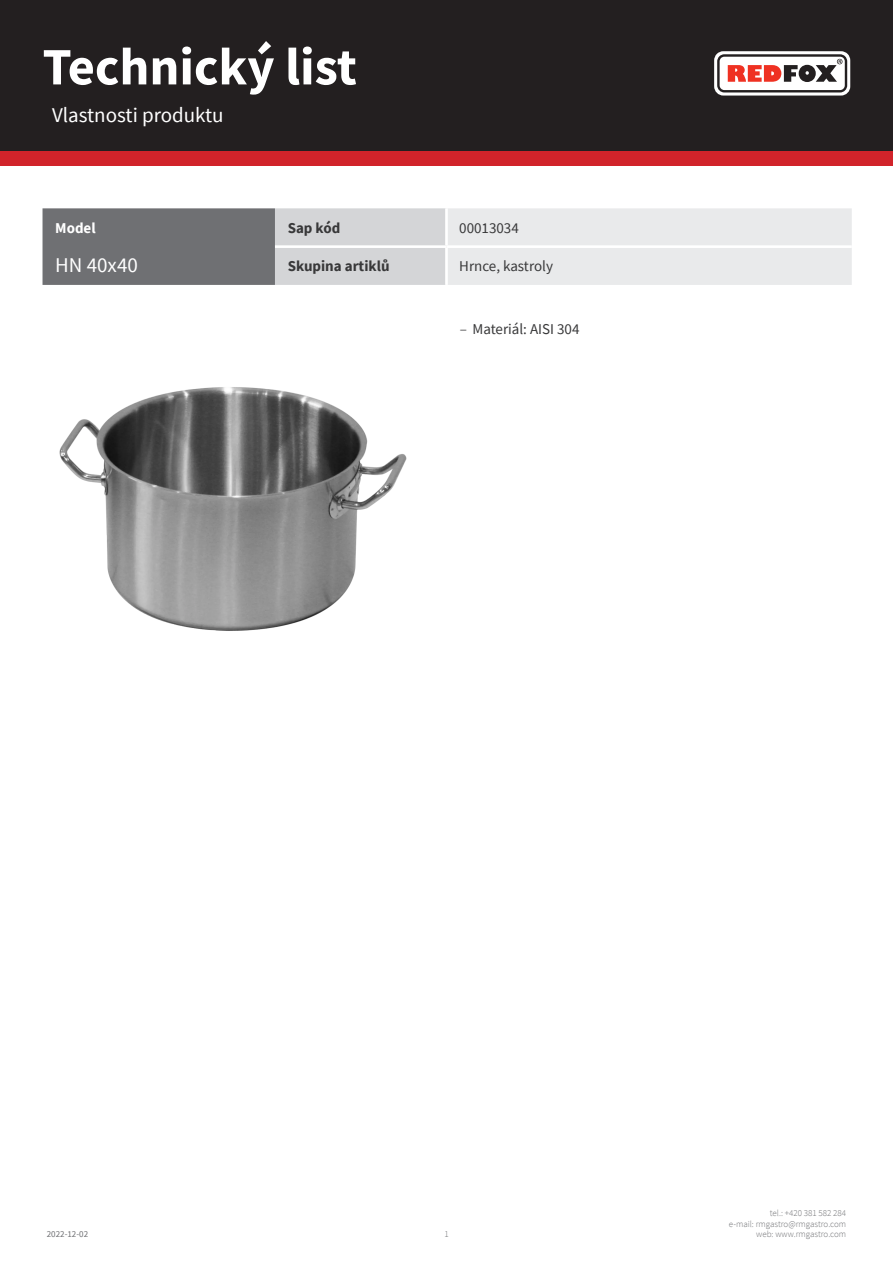
<style>
.page{position:relative;width:893px;height:1263px;background:#fff}
.page>*{position:absolute;margin:0;border:0;box-sizing:border-box;transform-origin:0 0}
.t1{font:700 52.5px "Source Sans Pro";color:#fff}
.kapitola{font:21px "Source Sans Pro";color:#fff}
.tabulka_-_headline{font:21px "Source Sans Pro";color:#fff}
.tabulka_-_text{font:15px "Source Sans Pro";color:#383839}
.tabulka_-_text-2{font:700 15px "Source Sans Pro";color:#383839}
.tabulka_-_text-3{font:700 15px "Source Sans Pro";color:#fff}
.t2{font:300 9px/10.8px "Source Sans Pro";color:#6f7073;text-align:right}
.t3{font:9px "Source Sans Pro";color:#6f7073}
.s1{font-weight:300}
</style>
<div class="page">
<div style="left:0;top:0;width:893px;height:166px;background:#d1232a"></div>
<div style="left:0;top:0;width:893px;height:151px;background:#231f20"></div>
<svg style="left:714px;top:51px;width:136px;height:45px"></svg>
<img style="left:59px;top:387px;width:348px;height:244px">
<svg style="left:43px;top:208px;width:809px;height:77px;background:#c0c1c3"></svg>
<hr style="left:445px;top:208px;width:3px;height:37px;background:#fff">
<hr style="left:275px;top:245px;width:171px;height:3px;background:#fff">
<hr style="left:446px;top:245px;width:406px;height:3px;background:#fff">
<hr style="left:445px;top:248px;width:3px;height:37px;background:#fff">
<h1 class="t1" style="left:43px;top:31px;width:316px">Technický list</h1>
<p class="kapitola" style="left:52px;top:101px;width:173px">Vlastnosti produktu</p>
<p class="tabulka_-_text-3" style="left:55px;top:218px;width:42px">Model</p>
<p class="tabulka_-_text-2" style="left:288px;top:218px;width:54px">Sap kód</p>
<p class="tabulka_-_text" style="left:459px;top:219px;width:61px">00013034</p>
<p class="tabulka_-_headline" style="left:55px;top:251px;width:84px">HN 40x40</p>
<p class="tabulka_-_text-2" style="left:288px;top:256px;width:103px">Skupina artiklů</p>
<p class="tabulka_-_text" style="left:459px;top:257px;width:95px">Hrnce, kastroly</p>
<p class="tabulka_-_text" style="left:460px;top:320px;width:121px"><span class="s1">–</span> Materiál: AISI 304</p>
<p class="t3" style="left:47px;top:1229px;width:43px">2022-12-02</p>
<p class="t2" style="left:444px;top:1229px;width:6px">1</p>
<p class="t2" style="left:729px;top:1207px;width:119px">tel.: +420 381 582 284<br>e-mail: rmgastro@rmgastro.com web: www.rmgastro.com</p>
</div>
